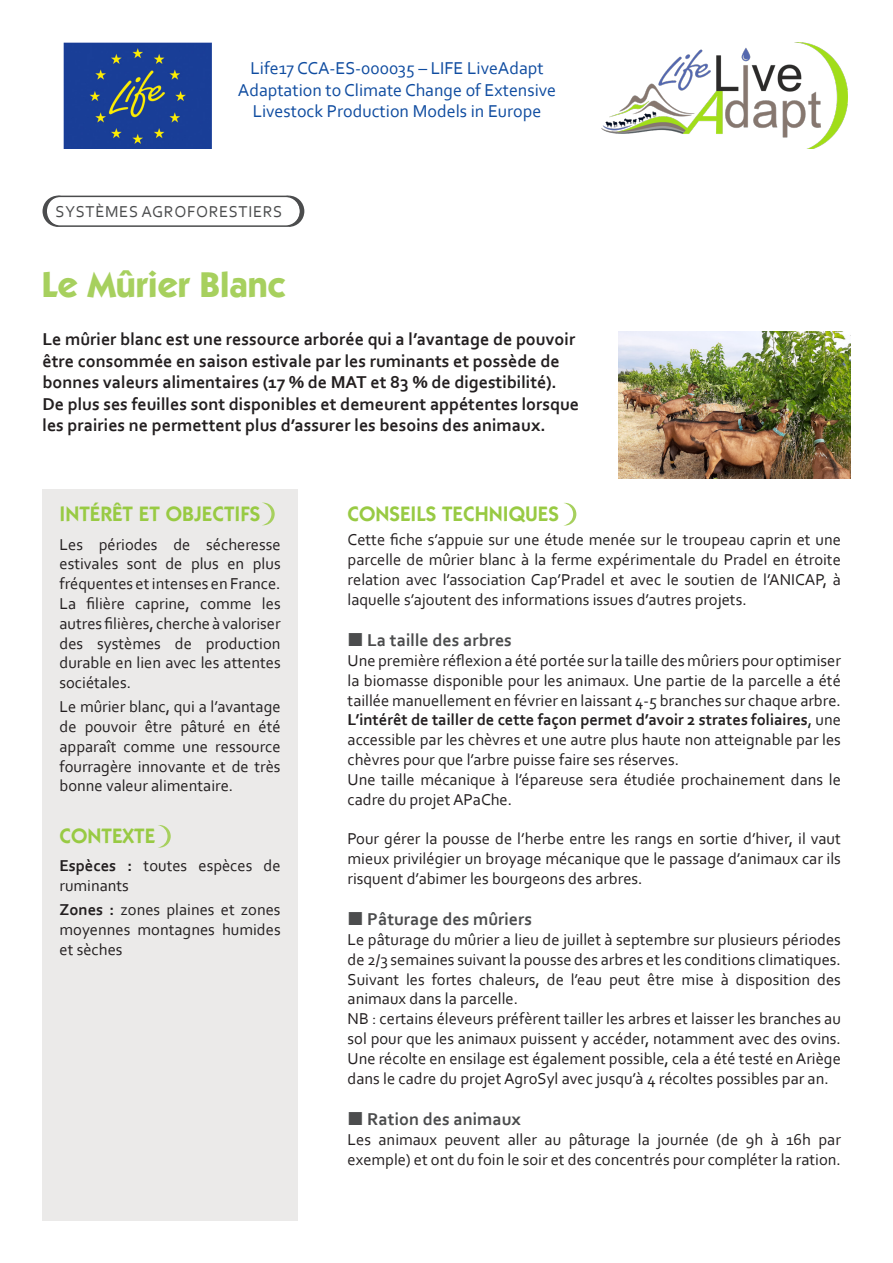
<style>
.page{position:relative;width:893px;height:1263px;background:#fff}
.page>*{position:absolute;margin:0;border:0;box-sizing:border-box;transform-origin:0 0}
.t1{font:700 36px "ITC Kabel Std";color:#a7d05e}
.t2{font:600 21px "ITC Kabel Std";color:#98ca43}
.t3{font:700 18px/21.6px "Corbel";color:#231f20}
.t4{font:18px/21.6px "Corbel";color:#0f4ca0;text-align:center}
.t5{font:700 18px "Corbel";color:#4b4c4d}
.t6{font:16.5px/19.8px "Corbel";color:#231f20;text-align:justify}
.t7{font:16.5px "Corbel";letter-spacing:.04em;color:#4b4c4d}
.s1{font-weight:700}
</style>
<div class="page">
<div style="left:43px;top:196px;width:31px;height:31px;background:#4b4c4d;border-radius:50%"></div>
<div style="left:47px;top:196px;width:31px;height:31px;background:#fff;border-radius:50%"></div>
<div style="left:273px;top:196px;width:31px;height:31px;background:#4b4c4d;border-radius:50%"></div>
<div style="left:269px;top:196px;width:31px;height:31px;background:#fff;border-radius:50%"></div>
<div style="left:43px;top:489px;width:255px;height:731px;background:#ebeae9"></div>
<img style="left:64px;top:43px;width:147px;height:106px">
<img style="left:601px;top:43px;width:247px;height:106px">
<img style="left:618px;top:332px;width:232px;height:146px">
<div style="left:45px;top:196px;width:256px;height:31px;border:2px solid #4b4c4d;border-radius:15px"></div>
<svg style="left:263px;top:503px;width:12px;height:22px"></svg>
<svg style="left:158px;top:825px;width:13px;height:23px"></svg>
<svg style="left:564px;top:503px;width:12px;height:22px"></svg>
<p class="t4" style="left:238px;top:57px;width:320px">Life17 CCA-ES-000035 – LIFE LiveAdapt<br>Adaptation to Climate Change of Extensive<br>Livestock Production Models in Europe</p>
<p class="t7" style="left:56px;top:202px;width:228px">SYSTÈMES AGROFORESTIERS</p>
<p class="t1" style="left:42px;top:263px;width:246px">Le Mûrier Blanc</p>
<p class="t3" style="left:43px;top:328px;width:538px">Le mûrier blanc est une ressource arborée qui a l’avantage de pouvoir être consommée en saison estivale par les ruminants et possède de bonnes valeurs alimentaires (17 % de MAT et 83 % de digestibilité).<br>De plus ses feuilles sont disponibles et demeurent appétentes lorsque les prairies ne permettent plus d’assurer les besoins des animaux.</p>
<p class="t2" style="left:60px;top:502px;width:202px">INTÉRÊT ET OBJECTIFS</p>
<p class="t6" style="left:60px;top:534px;width:223px">Les périodes de sécheresse estivales sont de plus en plus fréquentes et intenses en France.<br>La filière caprine, comme les autres filières, cherche à valoriser des systèmes de production durable en lien avec les attentes sociétales.</p>
<p class="t6" style="left:60px;top:696px;width:223px">Le mûrier blanc, qui a l’avantage de pouvoir être pâturé en été apparaît comme une ressource fourragère innovante et de très bonne valeur alimentaire.</p>
<p class="t2" style="left:60px;top:824px;width:97px">CONTEXTE</p>
<p class="t6" style="left:60px;top:856px;width:223px"><span class="s1">Espèces :</span> toutes espèces de ruminants</p>
<p class="t6" style="left:60px;top:899px;width:223px"><span class="s1">Zones :</span> zones plaines et zones moyennes montagnes humides et sèches</p>
<p class="t2" style="left:348px;top:502px;width:213px">CONSEILS TECHNIQUES</p>
<p class="t6" style="left:348px;top:529px;width:495px">Cette fiche s’appuie sur une étude menée sur le troupeau caprin et une parcelle de mûrier blanc à la ferme expérimentale du Pradel en étroite relation avec l’association Cap’Pradel et avec le soutien de l’ANICAP, à laquelle s’ajoutent des informations issues d’autres projets.</p>
<p class="t5" style="left:367px;top:629px;width:146px">La taille des arbres</p>
<p class="t6" style="left:348px;top:650px;width:495px">Une première réflexion a été portée sur la taille des mûriers pour optimiser la biomasse disponible pour les animaux. Une partie de la parcelle a été taillée manuellement en février en laissant 4-5 branches sur chaque arbre.<br><span class="s1">L’intérêt de tailler de cette façon permet d’avoir 2 strates foliaires</span>, une accessible par les chèvres et une autre plus haute non atteignable par les chèvres pour que l’arbre puisse faire ses réserves.</p>
<p class="t6" style="left:348px;top:769px;width:495px">Une taille mécanique à l’épareuse sera étudiée prochainement dans le cadre du projet APaChe.</p>
<p class="t6" style="left:348px;top:828px;width:495px">Pour gérer la pousse de l’herbe entre les rangs en sortie d’hiver, il vaut mieux privilégier un broyage mécanique que le passage d’animaux car ils risquent d’abimer les bourgeons des arbres.</p>
<p class="t5" style="left:367px;top:908px;width:166px">Pâturage des mûriers</p>
<p class="t6" style="left:348px;top:929px;width:495px">Le pâturage du mûrier a lieu de juillet à septembre sur plusieurs périodes de 2/3 semaines suivant la pousse des arbres et les conditions climatiques.</p>
<p class="t6" style="left:348px;top:969px;width:495px">Suivant les fortes chaleurs, de l’eau peut être mise à disposition des animaux dans la parcelle.</p>
<p class="t6" style="left:348px;top:1008px;width:495px">NB : certains éleveurs préfèrent tailler les arbres et laisser les branches au sol pour que les animaux puissent y accéder, notamment avec des ovins.<br>Une récolte en ensilage est également possible, cela a été testé en Ariège dans le cadre du projet AgroSyl avec jusqu’à 4 récoltes possibles par an.</p>
<p class="t5" style="left:367px;top:1108px;width:155px">Ration des animaux</p>
<p class="t6" style="left:348px;top:1129px;width:495px">Les animaux peuvent aller au pâturage la journée (de 9h à 16h par exemple) et ont du foin le soir et des concentrés pour compléter la ration.</p>
</div>
